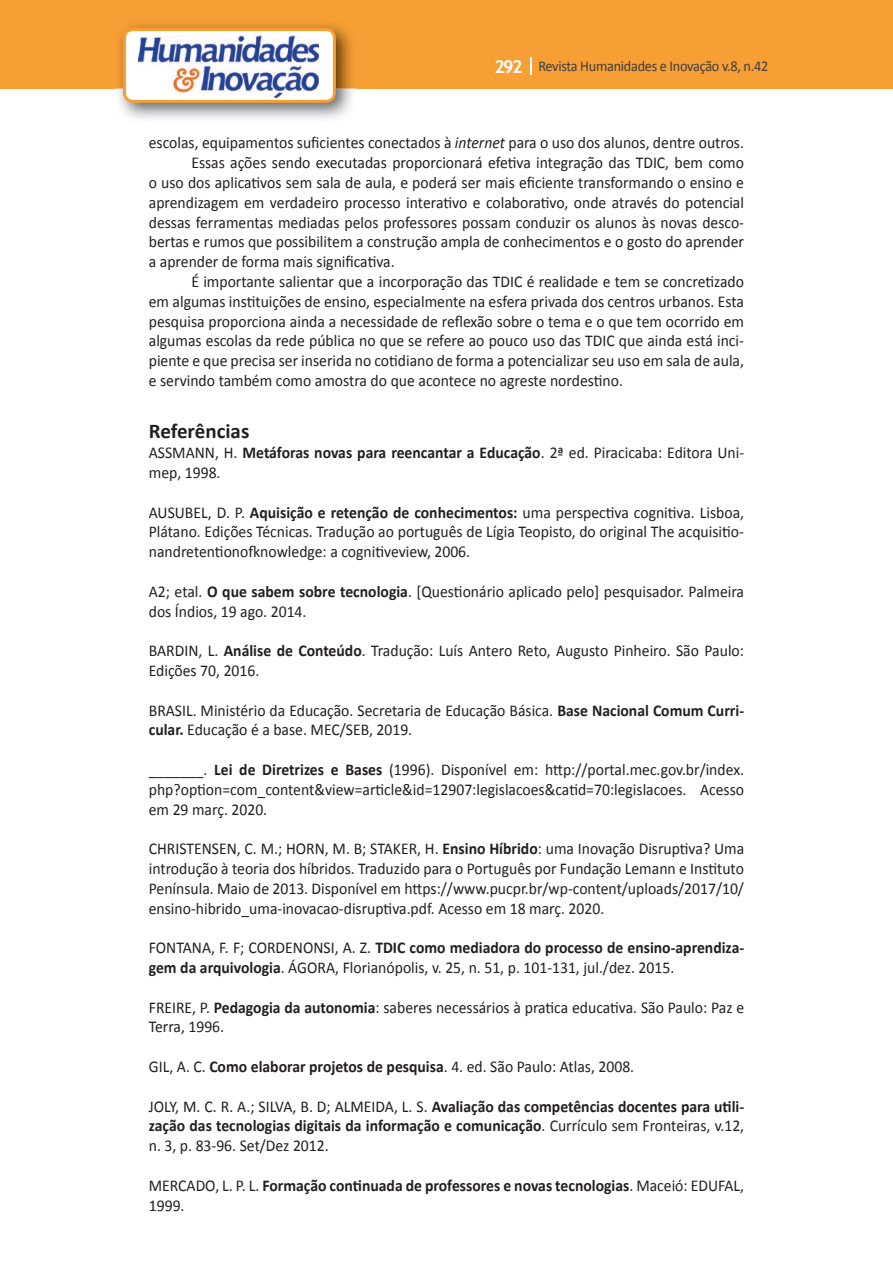
<style>
.page{position:relative;width:893px;height:1263px;background:#fff}
.page>*{position:absolute;margin:0;border:0;box-sizing:border-box;transform-origin:0 0}
.t1{font:700 21px "Calibri";color:#231f20}
.t2{font:16.5px/19.8px "Calibri";color:#231f20;scale:.95 1}
.t3{font:700 16.5px/19.8px "Calibri";color:#231f20;text-align:justify;scale:.95 1}
.t4{font:15px "Calibri";letter-spacing:-.02em;color:#3e3e3f;scale:.95 1}
.s1{font-family:"Trebuchet MS";font-weight:700;font-size:18px;color:#fff}
.s2{font-style:italic}
.s3{font-weight:700}
.s4{font-weight:400}
</style>
<div class="page">
<div style="left:0;top:0;width:893px;height:88px;background:#f79e34"></div>
<svg style="left:530px;top:57px;width:2px;height:18px"></svg>
<img style="left:115px;top:24px;width:241px;height:95px">
<svg style="left:123px;top:28px;width:213px;height:75px"></svg>
<p class="t4" style="left:495px;top:57px;width:290px"><span class="s1">292</span> Revista Humanidades e Inovação v.8, n.42</p>
<p class="t2" style="left:149px;top:133px;width:628px">escolas, equipamentos suficientes conectados à <span class="s2">internet</span> para o uso dos alunos, dentre outros.</p>
<p class="t2" style="left:191px;top:153px;width:583px">Essas ações sendo executadas proporcionará efetiva integração das TDIC, bem como</p>
<p class="t2" style="left:149px;top:173px;width:628px">o uso dos aplicativos sem sala de aula, e poderá ser mais eficiente transformando o ensino e</p>
<p class="t2" style="left:149px;top:193px;width:628px">aprendizagem em verdadeiro processo interativo e colaborativo, onde através do potencial</p>
<p class="t2" style="left:149px;top:212px;width:628px">dessas ferramentas mediadas pelos professores possam conduzir os alunos às novas desco-</p>
<p class="t2" style="left:149px;top:232px;width:628px">bertas e rumos que possibilitem a construção ampla de conhecimentos e o gosto do aprender</p>
<p class="t2" style="left:149px;top:252px;width:260px">a aprender de forma mais significativa.</p>
<p class="t2" style="left:191px;top:272px;width:583px">É importante salientar que a incorporação das TDIC é realidade e tem se concretizado</p>
<p class="t2" style="left:149px;top:292px;width:628px">em algumas instituições de ensino, especialmente na esfera privada dos centros urbanos. Esta</p>
<p class="t2" style="left:149px;top:311px;width:628px">pesquisa proporciona ainda a necessidade de reflexão sobre o tema e o que tem ocorrido em</p>
<p class="t2" style="left:149px;top:331px;width:628px">algumas escolas da rede pública no que se refere ao pouco uso das TDIC que ainda está inci-</p>
<p class="t2" style="left:149px;top:351px;width:628px">piente e que precisa ser inserida no cotidiano de forma a potencializar seu uso em sala de aula,</p>
<p class="t2" style="left:149px;top:371px;width:501px">e servindo também como amostra do que acontece no agreste nordestino.</p>
<p class="t1" style="left:149px;top:418px;width:102px">Referências</p>
<p class="t2" style="left:149px;top:443px;width:628px">ASSMANN, H. <span class="s3">Metáforas novas para reencantar a Educação</span>. 2ª ed. Piracicaba: Editora Uni&shy;mep, 1998.</p>
<p class="t2" style="left:149px;top:502px;width:628px;text-align:justify">AUSUBEL, D. P. <span class="s3">Aquisição e retenção de conhecimentos:</span> uma perspectiva cognitiva. Lisboa, Plátano. Edições Técnicas. Tradução ao português de Lígia Teopisto, do original The acquisitio&shy;nandretentionofknowledge: a cognitiveview, 2006.</p>
<p class="t2" style="left:149px;top:581px;width:628px">A2; etal. <span class="s3">O que sabem sobre tecnologia</span>. [Questionário aplicado pelo] pesquisador. Palmeira dos Índios, 19 ago. 2014.</p>
<p class="t2" style="left:149px;top:641px;width:628px">BARDIN, L. <span class="s3">Análise de Conteúdo</span>. Tradução: Luís Antero Reto, Augusto Pinheiro. São Paulo:<br>Edições 70, 2016.</p>
<p class="t2" style="left:149px;top:700px;width:628px">BRASIL. Ministério da Educação. Secretaria de Educação Básica. <span class="s3">Base Nacional Comum Curri&shy;cular.</span> Educação é a base. MEC/SEB, 2019.</p>
<p class="t2" style="left:149px;top:760px;width:628px;text-align:justify">_______. <span class="s3">Lei de Diretrizes e Bases</span> (1996). Disponível em: http://portal.mec.gov.br/index. php?option=com_content&amp;view=article&amp;id=12907:legislacoes&amp;catid=70:legislacoes. Acesso em 29 març. 2020.</p>
<p class="t2" style="left:149px;top:839px;width:628px;text-align:justify">CHRISTENSEN, C. M.; HORN, M. B; STAKER, H. <span class="s3">Ensino Híbrido</span>: uma Inovação Disruptiva? Uma introdução à teoria dos híbridos. Traduzido para o Português por Fundação Lemann e Instituto Península. Maio de 2013. Disponível em https://www.pucpr.br/wp-content/uploads/2017/10/ ensino-hibrido_uma-inovacao-disruptiva.pdf. Acesso em 18 març. 2020.</p>
<p class="t2" style="left:149px;top:938px;width:628px">FONTANA, F. F; CORDENONSI, A. Z. <span class="s3">TDIC como mediadora do processo de ensino-aprendiza&shy;gem da arquivologia</span>. ÁGORA, Florianópolis, v. 25, n. 51, p. 101-131, jul./dez. 2015.</p>
<p class="t2" style="left:149px;top:997px;width:628px">FREIRE, P. <span class="s3">Pedagogia da autonomia</span>: saberes necessários à pratica educativa. São Paulo: Paz e<br>Terra, 1996.</p>
<p class="t2" style="left:149px;top:1057px;width:512px">GIL, A. C. <span class="s3">Como elaborar projetos de pesquisa</span>. 4. ed. São Paulo: Atlas, 2008.</p>
<p class="t3" style="left:149px;top:1096px;width:628px"><span class="s4">JOLY, M. C. R. A.; SILVA, B. D; ALMEIDA, L. S.</span> Avaliação das competências docentes para utili&shy;zação das tecnologias digitais da informação e comunicação<span class="s4">. Currículo sem Fronteiras, v.12, n. 3, p. 83-96. Set/Dez 2012.</span></p>
<p class="t3" style="left:149px;top:1175px;width:628px"><span class="s4">MERCADO, L. P. L.</span> Formação continuada de professores e novas tecnologias<span class="s4">. Maceió: EDUFAL,<br>1999.</span></p>
</div>
